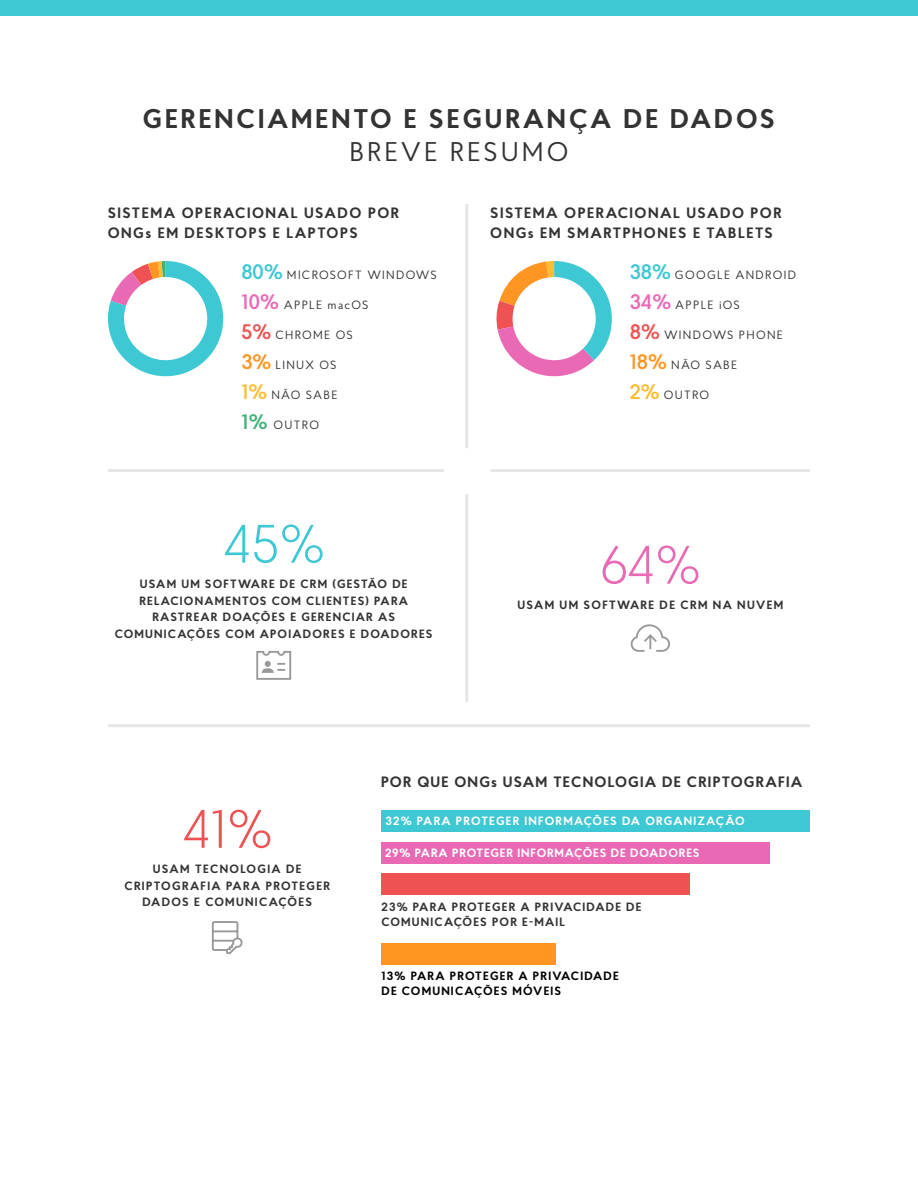
<style>
.page{position:relative;width:918px;height:1188px;background:#fff}
.page>*{position:absolute;margin:0;border:0;box-sizing:border-box;transform-origin:0 0}
.Graphic_Data{font:300 54px "Proba Pro";color:#e969b5}
.Graphic_Data-2{font:300 54px "Proba Pro";color:#3dc8d3}
.Graphic_Data-3{font:300 54px "Proba Pro";color:#ef5252}
.Eyebrow{font:700 27px/33px "Proba Pro";letter-spacing:.11em;color:#333;text-align:center}
.Graphic_Titles{font:700 15px/19.5px "Proba Pro";letter-spacing:.1em;color:#333}
.Graphic_Titles-2{font:700 15px "Proba Pro";letter-spacing:.08em;color:#333}
.Graphic_Labels{font:700 12px/16.5px "Proba Pro";letter-spacing:.1em;color:#333;text-align:center}
.t1{font:12px "Proba Pro";letter-spacing:.11em;color:#333}
.t2{font:700 12px/15px "Proba Pro";letter-spacing:.1em;color:#000}
.t3{font:700 12px "Proba Pro";letter-spacing:.1em;color:#fff}
.t4{font:700 12px "Proba Pro";letter-spacing:.07em;color:#fff}
.s1{font-weight:400}
.s2{font-weight:600;font-size:21px;color:#3dc8d3}
.s3{font-weight:600;font-size:21px;color:#e969b5}
.s4{font-weight:600;font-size:21px;color:#ef5252}
.s5{font-weight:600;font-size:21px;color:#ff9522}
.s6{font-weight:600;font-size:21px;color:#fcbd30}
.s7{font-weight:600;font-size:21px;color:#41b177}
</style>
<div class="page">
<hr style="left:108px;top:469px;width:336px;height:3px;background:#e6e6e6">
<hr style="left:490px;top:469px;width:320px;height:3px;background:#e6e6e6">
<hr style="left:465px;top:204px;width:3px;height:244px;background:#e6e6e6">
<div style="left:0;top:0;width:918px;height:15px;background:#3dc8d3"></div>
<hr style="left:465px;top:494px;width:3px;height:208px;background:#e6e6e6">
<hr style="left:108px;top:724px;width:702px;height:3px;background:#e6e6e6">
<svg style="left:108px;top:261px;width:115px;height:115px"></svg>
<div style="left:124px;top:277px;width:83px;height:83px;background:#fff;border-radius:50%"></div>
<svg style="left:496px;top:261px;width:116px;height:116px"></svg>
<div style="left:513px;top:277px;width:83px;height:83px;background:#fff;border-radius:50%"></div>
<div style="left:381px;top:943px;width:174px;height:21px;background:#ff9522"></div>
<div style="left:381px;top:873px;width:308px;height:22px;background:#ef5252"></div>
<div style="left:381px;top:842px;width:389px;height:22px;background:#e969b5"></div>
<div style="left:381px;top:810px;width:429px;height:22px;background:#3dc8d3"></div>
<svg style="left:630px;top:624px;width:40px;height:28px"></svg>
<svg style="left:212px;top:921px;width:30px;height:34px"></svg>
<svg style="left:256px;top:651px;width:36px;height:29px"></svg>
<p class="Eyebrow" style="left:143px;top:101px;width:634px">GERENCIAMENTO E SEGURANÇA DE DADOS<br><span class="s1">BREVE RESUMO</span></p>
<p class="Graphic_Titles" style="left:108px;top:203px;width:293px">SISTEMA OPERACIONAL USADO POR<br>ONGs EM DESKTOPS E LAPTOPS</p>
<p class="Graphic_Titles" style="left:490px;top:203px;width:293px">SISTEMA OPERACIONAL USADO POR<br>ONGs EM SMARTPHONES E TABLETS</p>
<p class="t1" style="left:241px;top:267px;width:197px"><span class="s2">80%</span> MICROSOFT WINDOWS</p>
<p class="t1" style="left:241px;top:297px;width:129px"><span class="s3">10%</span> APPLE macOS</p>
<p class="t1" style="left:241px;top:327px;width:113px"><span class="s4">5%</span> CHROME OS</p>
<p class="t1" style="left:241px;top:357px;width:97px"><span class="s5">3%</span> LINUX OS</p>
<p class="t1" style="left:241px;top:387px;width:97px"><span class="s6">1%</span> NÃO SABE</p>
<p class="t1" style="left:241px;top:417px;width:79px"><span class="s7">1%</span> OUTRO</p>
<p class="Graphic_Data-2" style="left:223px;top:509px;width:104px">45%</p>
<p class="Graphic_Labels" style="left:115px;top:575px;width:319px">USAM UM SOFTWARE DE CRM (GESTÃO DE RELACIONAMENTOS COM CLIENTES) PARA RASTREAR DOAÇÕES E GERENCIAR AS COMUNICAÇÕES COM APOIADORES E DOADORES</p>
<p class="t1" style="left:630px;top:267px;width:168px"><span class="s2">38%</span> GOOGLE ANDROID</p>
<p class="t1" style="left:630px;top:297px;width:112px"><span class="s3">34%</span> APPLE iOS</p>
<p class="t1" style="left:630px;top:327px;width:155px"><span class="s4">8%</span> WINDOWS PHONE</p>
<p class="t1" style="left:630px;top:357px;width:109px"><span class="s5">18%</span> NÃO SABE</p>
<p class="t1" style="left:630px;top:387px;width:81px"><span class="s6">2%</span> OUTRO</p>
<p class="Graphic_Data" style="left:600px;top:530px;width:102px">64%</p>
<p class="Graphic_Labels" style="left:518px;top:596px;width:267px">USAM UM SOFTWARE DE CRM NA NUVEM</p>
<p class="Graphic_Data-3" style="left:182px;top:794px;width:92px">41%</p>
<p class="Graphic_Labels" style="left:124px;top:860px;width:207px">USAM TECNOLOGIA DE<br>CRIPTOGRAFIA PARA PROTEGER<br>DADOS E COMUNICAÇÕES</p>
<p class="Graphic_Titles-2" style="left:381px;top:772px;width:423px">POR QUE ONGs USAM TECNOLOGIA DE CRIPTOGRAFIA</p>
<p class="t3" style="left:385px;top:813px;width:361px">32% PARA PROTEGER INFORMAÇÕES DA ORGANIZAÇÃO</p>
<p class="t4" style="left:385px;top:844px;width:316px">29% PARA PROTEGER INFORMAÇÕES DE DOADORES</p>
<p class="Graphic_Labels" style="left:382px;top:899px;width:261px;line-height:15px;text-align:left">23% PARA PROTEGER A PRIVACIDADE DE<br>COMUNICAÇÕES POR E-MAIL</p>
<p class="t2" style="left:382px;top:968px;width:239px">13% PARA PROTEGER A PRIVACIDADE<br>DE COMUNICAÇÕES MÓVEIS</p>
</div>
